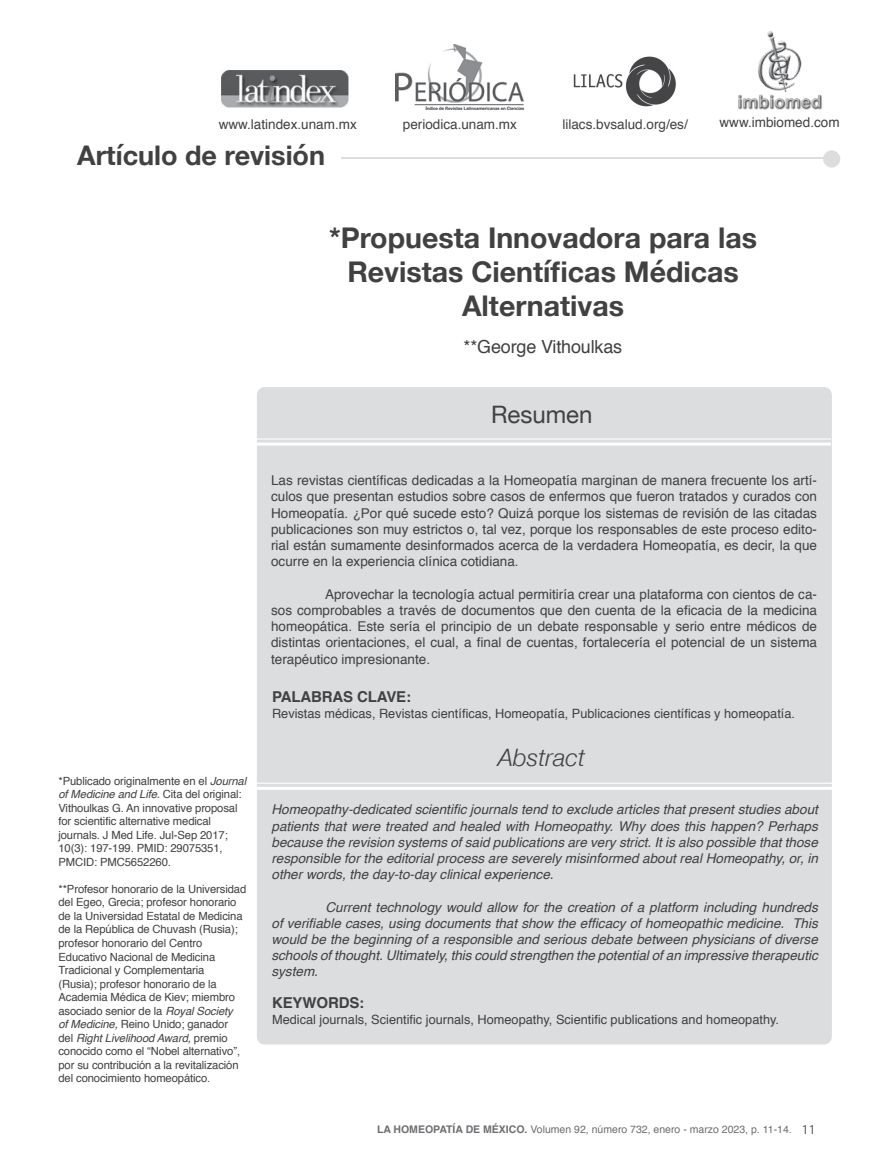
<style>
.page{position:relative;width:893px;height:1170px;background:#fff}
.page>*{position:absolute;margin:0;border:0;box-sizing:border-box;transform-origin:0 0}
.t1{font:700 28.5px/34.2px "Helvetica Neue";color:#414042;text-align:center}
.t2{font:700 27px "Helvetica Neue";color:#414042}
.t3{font:italic 24px "Helvetica Neue";color:#414042}
.t4{font:24px "Helvetica Neue";color:#414042}
.t5{font:18px "Helvetica";letter-spacing:-.01em;color:#414042}
.t6{font:700 15px "Helvetica";letter-spacing:-.01em;color:#414042}
.t7{font:13.5px/16.2px "Helvetica";color:#414042;text-align:justify}
.t8{font:italic 13.5px/16.2px "Helvetica";color:#414042;text-align:justify}
.t9{font:12.75px "Helvetica";color:#414042}
.t10{font:11.25px/13.5px "Helvetica";letter-spacing:-.01em;color:#414042}
.t11{font:10.5px "Helvetica";color:#6d6e71}
.s1{font-style:italic}
.s2{font-weight:700}
.s3{font-family:"Myriad Pro";font-size:13.5px;color:#58595b}
</style>
<div class="page">
<div style="left:257px;top:387px;width:575px;height:657px;background:#dcddde;border-radius:8px"></div>
<hr style="left:255px;top:442px;width:576px;height:3px;background:#fff">
<hr style="left:255px;top:438px;width:576px;height:1px;background:#fff">
<hr style="left:327px;top:158px;width:499px;height:1px;background:#dcddde">
<div style="left:823px;top:150px;width:17px;height:18px;background:#dcddde;border-radius:50%"></div>
<div style="left:326px;top:148px;width:15px;height:20px;background:#fff"></div>
<img style="left:221px;top:70px;width:128px;height:38px">
<img style="left:396px;top:45px;width:128px;height:64px">
<img style="left:573px;top:56px;width:103px;height:51px">
<img style="left:738px;top:31px;width:84px;height:79px">
<hr style="left:257px;top:786px;width:575px;height:3px;background:#fff">
<hr style="left:257px;top:782px;width:575px;height:1px;background:#fff">
<p class="t7" style="left:219px;top:116px;width:140px">www.latindex.unam.mx</p>
<p class="t7" style="left:403px;top:116px;width:116px">periodica.unam.mx</p>
<p class="t7" style="left:562px;top:116px;width:127px">lilacs.bvsalud.org/es/</p>
<p class="t7" style="left:719px;top:115px;width:122px">www.imbiomed.com</p>
<h2 class="t2" style="left:77px;top:135px;width:249px">Artículo de revisión</h2>
<h1 class="t1" style="left:329px;top:221px;width:430px">*Propuesta Innovadora para las<br>Revistas Científicas Médicas<br>Alternativas</h1>
<h3 class="t5" style="left:464px;top:333px;width:160px">**George Vithoulkas</h3>
<h3 class="t4" style="left:491px;top:397px;width:103px">Resumen</h3>
<p class="t7" style="left:271px;top:473px;width:547px">Las revistas científicas dedicadas a la Homeopatía marginan de manera frecuente los artí&shy;culos que presentan estudios sobre casos de enfermos que fueron tratados y curados con Homeopatía. ¿Por qué sucede esto? Quizá porque los sistemas de revisión de las citadas publicaciones son muy estrictos o, tal vez, porque los responsables de este proceso edito&shy;rial están sumamente desinformados acerca de la verdadera Homeopatía, es decir, la que ocurre en la experiencia clínica cotidiana.</p>
<p class="t7" style="left:271px;top:586px;width:547px;text-indent:54px">Aprovechar la tecnología actual permitiría crear una plataforma con cientos de ca&shy;sos comprobables a través de documentos que den cuenta de la eficacia de la medicina homeopática. Este sería el principio de un debate responsable y serio entre médicos de distintas orientaciones, el cual, a final de cuentas, fortalecería el potencial de un sistema terapéutico impresionante.</p>
<p class="t10" style="left:58px;top:774px;width:189px">*Publicado originalmente en el <span class="s1">Journal of Medicine and Life.</span> Cita del original:<br>Vithoulkas G. An innovative proposal for scientific alternative medical journals. J Med Life. Jul-Sep 2017; 10(3): 197-199. PMID: 29075351, PMCID: PMC5652260.</p>
<p class="t10" style="left:58px;top:882px;width:189px">**Profesor honorario de la Universidad del Egeo, Grecia; profesor honorario de la Universidad Estatal de Medicina de la República de Chuvash (Rusia); profesor honorario del Centro Educativo Nacional de Medicina Tradicional y Complementaria<br>(Rusia); profesor honorario de la Academia Médica de Kiev; miembro asociado senior de la <span class="s1">Royal Society<br>of Medicine,</span> Reino Unido; ganador<br>del <span class="s1">Right Livelihood Award,</span> premio conocido como el “Nobel alternativo”, por su contribución a la revitalización del conocimiento homeopático.</p>
<p class="t6" style="left:272px;top:684px;width:141px">PALABRAS CLAVE:</p>
<p class="t9" style="left:272px;top:703px;width:524px">Revistas médicas, Revistas científicas, Homeopatía, Publicaciones científicas y homeopatía.</p>
<h3 class="t3" style="left:498px;top:742px;width:89px">Abstract</h3>
<p class="t8" style="left:271px;top:801px;width:548px">Homeopathy-dedicated scientific journals tend to exclude articles that present studies about patients that were treated and healed with Homeopathy. Why does this happen? Perhaps because the revision systems of said publications are very strict. It is also possible that those responsible for the editorial process are severely misinformed about real Homeopathy, or, in other words, the day-to-day clinical experience.</p>
<p class="t8" style="left:271px;top:899px;width:548px;text-indent:54px">Current technology would allow for the creation of a platform including hundreds of verifiable cases, using documents that show the efficacy of homeopathic medicine. This would be the beginning of a responsible and serious debate between physicians of diverse schools of thought. Ultimately, this could strengthen the potential of an impressive therapeutic system.</p>
<p class="t6" style="left:272px;top:990px;width:94px">KEYWORDS:</p>
<p class="t9" style="left:272px;top:1009px;width:508px">Medical journals, Scientific journals, Homeopathy, Scientific publications and homeopathy.</p>
<p class="t11" style="left:377px;top:1120px;width:440px"><span class="s2">LA HOMEOPATÍA DE MÉXICO.</span> Volumen 92, número 732, enero - marzo 2023, p. 11-14. <span class="s3">11</span></p>
</div>
